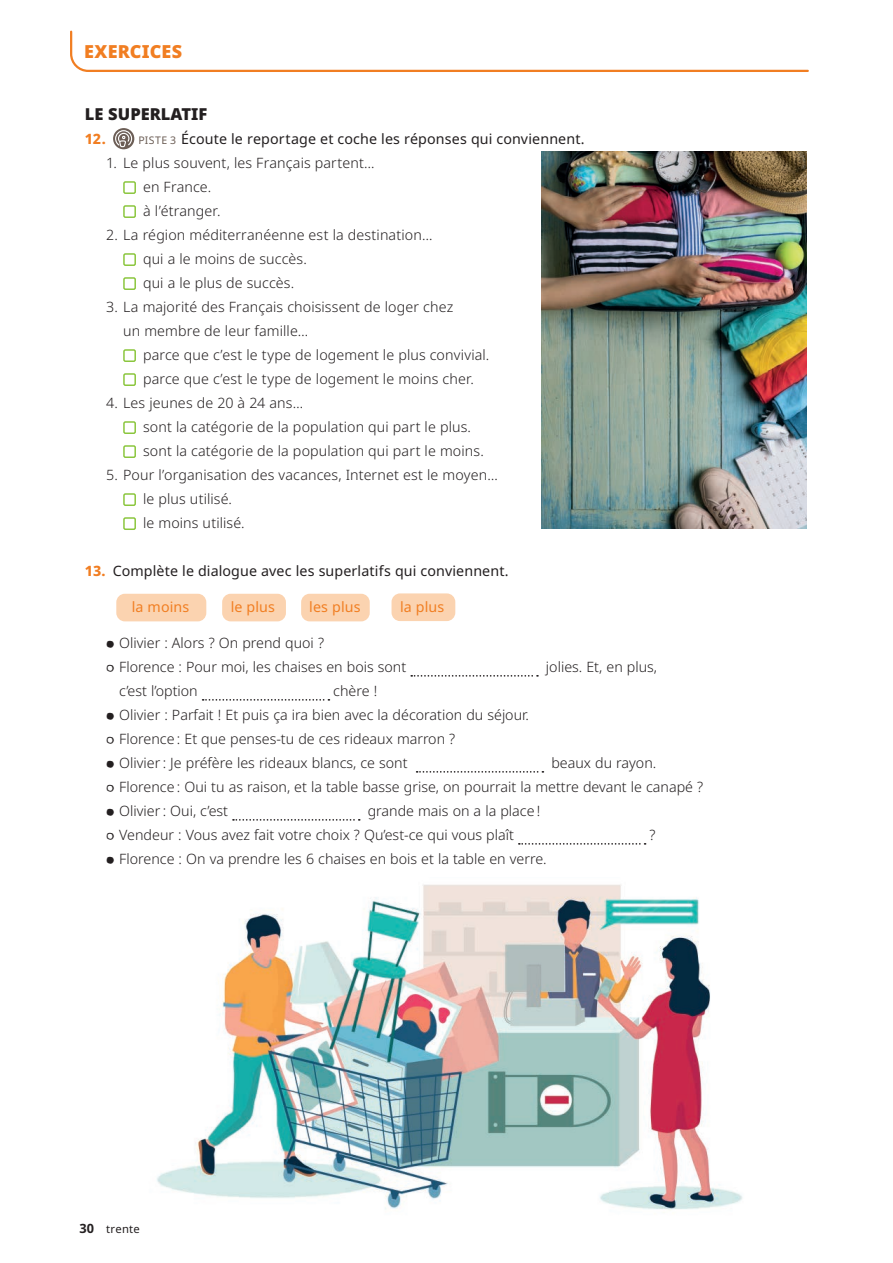
<style>
.page{position:relative;width:893px;height:1263px;background:#fff}
.page>*{position:absolute;margin:0;border:0;box-sizing:border-box;transform-origin:0 0}
.t1{font:900 18px "Noto Sans";letter-spacing:.015em;color:#f17e22}
.Títulos_sin_numerar{font:900 16.5px "Noto Sans";color:#231f20}
.t2{font:300 14.25px/24px "Noto Sans";color:#231f20}
.t3{font:14.25px "Noto Sans";letter-spacing:.01em;color:#231f20}
._00_Etiquetas{font:14.25px "Noto Sans";letter-spacing:.01em;color:#f17e22}
.t4{font:800 14.25px "Noto Sans";color:#f17e22}
.paginacion_izquierda{font:11.25px "Noto Sans";color:#231f20}
.t5{font:10.5px "Noto Sans";letter-spacing:.035em;color:#6c5e56}
.s1{font-weight:800;color:#f17e22}
.s2{font-family:"Kosmik Glyphs";font-weight:400}
.s3{font-weight:700;font-size:12.75px}
</style>
<div class="page">
<svg style="left:70px;top:30px;width:739px;height:42px"></svg>
<img style="left:157px;top:884px;width:586px;height:326px">
<svg style="left:113px;top:128px;width:21px;height:21px"></svg>
<svg style="left:115px;top:130px;width:18px;height:18px"></svg>
<div style="left:123px;top:181px;width:13px;height:13px;border:2px solid #8bc63e;border-radius:2px"></div>
<div style="left:123px;top:205px;width:13px;height:13px;border:2px solid #8bc63e;border-radius:2px"></div>
<div style="left:123px;top:253px;width:13px;height:13px;border:2px solid #8bc63e;border-radius:2px"></div>
<div style="left:123px;top:277px;width:13px;height:13px;border:2px solid #8bc63e;border-radius:2px"></div>
<div style="left:123px;top:349px;width:13px;height:13px;border:2px solid #8bc63e;border-radius:2px"></div>
<div style="left:123px;top:373px;width:13px;height:13px;border:2px solid #8bc63e;border-radius:2px"></div>
<div style="left:123px;top:421px;width:13px;height:13px;border:2px solid #8bc63e;border-radius:2px"></div>
<div style="left:123px;top:445px;width:13px;height:13px;border:2px solid #8bc63e;border-radius:2px"></div>
<div style="left:123px;top:493px;width:13px;height:13px;border:2px solid #8bc63e;border-radius:2px"></div>
<div style="left:123px;top:517px;width:13px;height:13px;border:2px solid #8bc63e;border-radius:2px"></div>
<img style="left:541px;top:151px;width:266px;height:377px">
<div style="left:116px;top:594px;width:90px;height:27px;background:#fbd3b0;border-radius:9px"></div>
<div style="left:301px;top:594px;width:69px;height:27px;background:#fbd3b0;border-radius:9px"></div>
<div style="left:222px;top:594px;width:64px;height:27px;background:#fbd3b0;border-radius:9px"></div>
<svg style="left:411px;top:675px;width:127px;height:2px"></svg>
<svg style="left:203px;top:699px;width:126px;height:2px"></svg>
<svg style="left:417px;top:771px;width:126px;height:2px"></svg>
<svg style="left:233px;top:819px;width:127px;height:2px"></svg>
<svg style="left:519px;top:843px;width:127px;height:2px"></svg>
<div style="left:392px;top:593px;width:63px;height:28px;background:#fbd3b0;border-radius:9px"></div>
<p class="t1" style="left:84px;top:41px;width:99px">EXERCICES</p>
<p class="Títulos_sin_numerar" style="left:85px;top:105px;width:124px">LE SUPERLATIF</p>
<p class="t4" style="left:85px;top:131px;width:23px">12.</p>
<p class="t5" style="left:138px;top:134px;width:39px">piste 3</p>
<p class="t3" style="left:181px;top:131px;width:405px">Écoute le reportage et coche les réponses qui conviennent.</p>
<p class="t2" style="left:143px;top:151px;width:233px;text-indent:-37px">1. Le plus souvent, les Français partent… en France.<br>à l’étranger.</p>
<p class="t2" style="left:143px;top:223px;width:291px;text-indent:-37px">2. La région méditerranéenne est la destination… qui a le moins de succès.<br>qui a le plus de succès.</p>
<p class="t2" style="left:106px;top:295px;width:349px">3. La majorité des Français choisissent de loger chez</p>
<p class="t2" style="left:123px;top:319px;width:187px">un membre de leur famille…</p>
<p class="t2" style="left:143px;top:343px;width:348px">parce que c’est le type de logement le plus convivial.</p>
<p class="t2" style="left:143px;top:367px;width:333px">parce que c’est le type de logement le moins cher.</p>
<p class="t2" style="left:143px;top:391px;width:342px;text-indent:-37px">4. Les jeunes de 20 à 24 ans…<br>sont la catégorie de la population qui part le plus. sont la catégorie de la population qui part le moins.</p>
<p class="t2" style="left:143px;top:463px;width:356px;text-indent:-37px">5. Pour l’organisation des vacances, Internet est le moyen… le plus utilisé.<br>le moins utilisé.</p>
<p class="t3" style="left:85px;top:563px;width:425px"><span class="s1">13.</span> Complète le dialogue avec les superlatifs qui conviennent.</p>
<p class="_00_Etiquetas" style="left:132px;top:599px;width:59px">la moins</p>
<p class="_00_Etiquetas" style="left:231px;top:599px;width:46px">le plus</p>
<p class="_00_Etiquetas" style="left:309px;top:599px;width:53px">les plus</p>
<p class="t2" style="left:107px;top:631px;width:219px"><span class="s2">v</span> Olivier : Alors ? On prend quoi ?</p>
<p class="t2" style="left:107px;top:655px;width:301px"><span class="s2">u</span> Florence : Pour moi, les chaises en bois sont</p>
<p class="t2" style="left:546px;top:655px;width:113px">jolies. Et, en plus,</p>
<p class="t2" style="left:119px;top:679px;width:80px">c’est l’option</p>
<p class="t2" style="left:333px;top:679px;width:45px">chère !</p>
<p class="t2" style="left:107px;top:703px;width:424px"><span class="s2">v</span> Olivier : Parfait ! Et puis ça ira bien avec la décoration du séjour.</p>
<p class="t2" style="left:107px;top:727px;width:350px"><span class="s2">u</span> Florence : Et que penses-tu de ces rideaux marron ?</p>
<p class="t2" style="left:107px;top:751px;width:303px"><span class="s2">v</span> Olivier : Je préfère les rideaux blancs, ce sont</p>
<p class="t2" style="left:551px;top:751px;width:106px">beaux du rayon.</p>
<p class="t2" style="left:107px;top:775px;width:598px"><span class="s2">u</span> Florence : Oui tu as raison, et la table basse grise, on pourrait la mettre devant le canapé ?</p>
<p class="t2" style="left:107px;top:799px;width:123px"><span class="s2">v</span> Olivier : Oui, c’est</p>
<p class="t2" style="left:368px;top:799px;width:174px">grande mais on a la place !</p>
<p class="t2" style="left:107px;top:823px;width:409px"><span class="s2">u</span> Vendeur : Vous avez fait votre choix ? Qu’est-ce qui vous plaît</p>
<p class="t2" style="left:649px;top:823px;width:8px">?</p>
<p class="t2" style="left:107px;top:847px;width:442px"><span class="s2">v</span> Florence : On va prendre les 6 chaises en bois et la table en verre.</p>
<p class="_00_Etiquetas" style="left:400px;top:598px;width:46px">la plus</p>
<p class="paginacion_izquierda" style="left:79px;top:1223px;width:62px"><span class="s3">30</span> trente</p>
</div>
